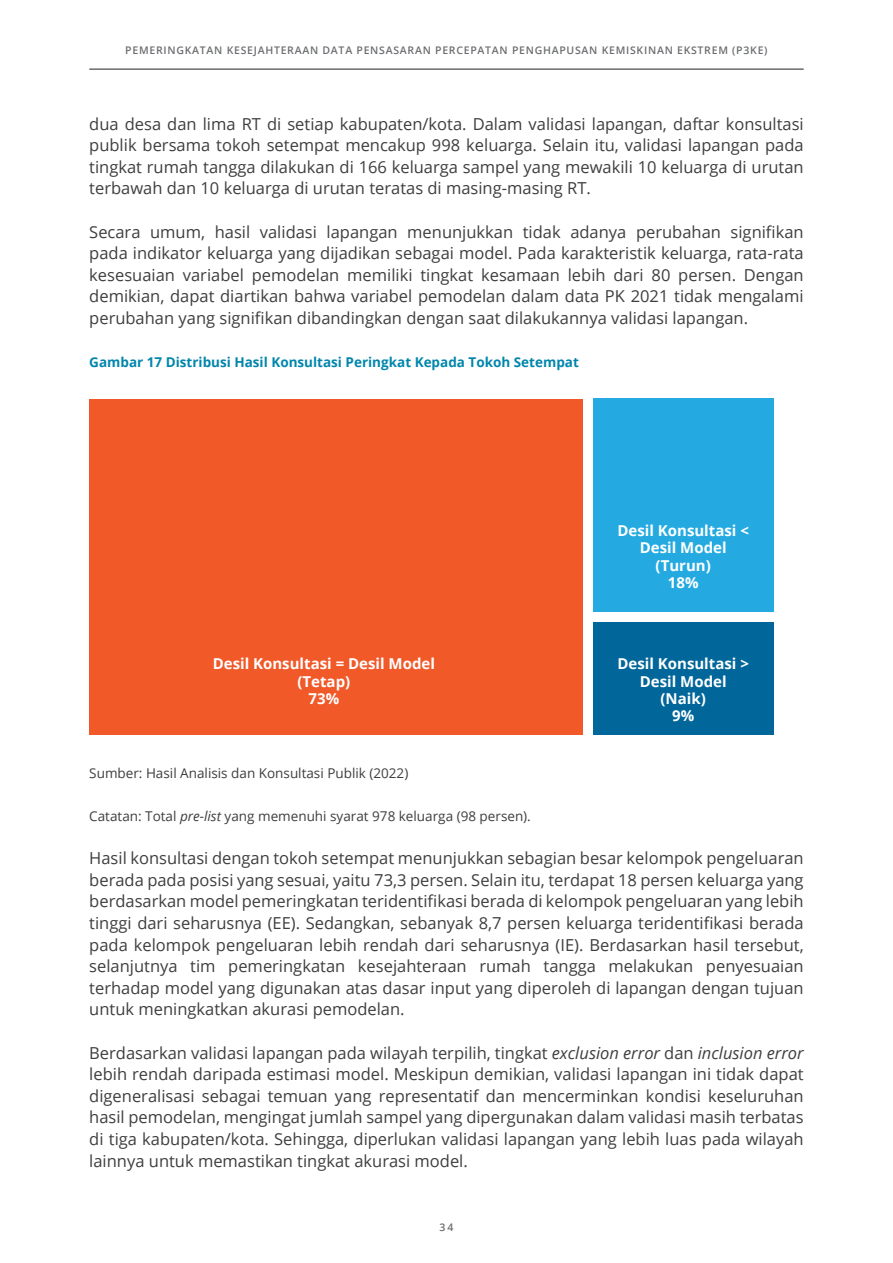
<style>
.page{position:relative;width:893px;height:1263px;background:#fff}
.page>*{position:absolute;margin:0;border:0;box-sizing:border-box;transform-origin:0 0}
.t1{font:16.5px/21.6px "Open Sans";color:#3e3e3f;text-align:justify}
.t2{font:700 15px/17.2px "Open Sans";color:#fff;text-align:center}
.sumber{font:13.5px "Open Sans";color:#3e3e3f}
.t3{font:700 13.5px "Open Sans";color:#0086ad}
.t4{font:600 10.5px "Open Sans";letter-spacing:.07em;color:#6c6d70}
.s1{font-style:italic}
</style>
<div class="page">
<hr style="left:89px;top:69px;width:715px;height:1px;background:#231f20">
<div style="left:89px;top:398px;width:494px;height:336px;background:#f15929"></div>
<div style="left:594px;top:398px;width:180px;height:214px;background:#24aae1"></div>
<div style="left:594px;top:622px;width:180px;height:112px;background:#01669a"></div>
<p class="t4" style="left:125px;top:43px;width:644px">PEMERINGKATAN KESEJAHTERAAN DATA PENSASARAN PERCEPATAN PENGHAPUSAN KEMISKINAN EKSTREM (P3KE)</p>
<p class="t1" style="left:89px;top:112px;width:716px">dua desa dan lima RT di setiap kabupaten/kota. Dalam validasi lapangan, daftar konsultasi publik bersama tokoh setempat mencakup 998 keluarga. Selain itu, validasi lapangan pada tingkat rumah tangga dilakukan di 166 keluarga sampel yang mewakili 10 keluarga di urutan terbawah dan 10 keluarga di urutan teratas di masing-masing RT.</p>
<p class="t1" style="left:89px;top:220px;width:716px">Secara umum, hasil validasi lapangan menunjukkan tidak adanya perubahan signifikan pada indikator keluarga yang dijadikan sebagai model. Pada karakteristik keluarga, rata-rata kesesuaian variabel pemodelan memiliki tingkat kesamaan lebih dari 80 persen. Dengan demikian, dapat diartikan bahwa variabel pemodelan dalam data PK 2021 tidak mengalami perubahan yang signifikan dibandingkan dengan saat dilakukannya validasi lapangan.</p>
<p class="t3" style="left:89px;top:353px;width:491px">Gambar 17 Distribusi Hasil Konsultasi Peringkat Kepada Tokoh Setempat</p>
<p class="t2" style="left:213px;top:655px;width:224px">Desil Konsultasi = Desil Model (Tetap)<br>73%</p>
<p class="t2" style="left:617px;top:522px;width:133px">Desil Konsultasi &lt;<br>Desil Model (Turun)<br>18%</p>
<p class="t2" style="left:617px;top:655px;width:133px">Desil Konsultasi &gt;<br>Desil Model (Naik)<br>9%</p>
<p class="sumber" style="left:89px;top:763px;width:321px">Sumber: Hasil Analisis dan Konsultasi Publik (2022)</p>
<p class="sumber" style="left:89px;top:807px;width:443px">Catatan: Total <span class="s1">pre-list</span> yang memenuhi syarat 978 keluarga (98 persen).</p>
<p class="t1" style="left:89px;top:847px;width:716px">Hasil konsultasi dengan tokoh setempat menunjukkan sebagian besar kelompok pengeluaran berada pada posisi yang sesuai, yaitu 73,3 persen. Selain itu, terdapat 18 persen keluarga yang berdasarkan model pemeringkatan teridentifikasi berada di kelompok pengeluaran yang lebih tinggi dari seharusnya (EE). Sedangkan, sebanyak 8,7 persen keluarga teridentifikasi berada pada kelompok pengeluaran lebih rendah dari seharusnya (IE). Berdasarkan hasil tersebut, selanjutnya tim pemeringkatan kesejahteraan rumah tangga melakukan penyesuaian terhadap model yang digunakan atas dasar input yang diperoleh di lapangan dengan tujuan untuk meningkatkan akurasi pemodelan.</p>
<p class="t1" style="left:89px;top:1041px;width:716px">Berdasarkan validasi lapangan pada wilayah terpilih, tingkat <span class="s1">exclusion error</span> dan <span class="s1">inclusion error </span>lebih rendah daripada estimasi model. Meskipun demikian, validasi lapangan ini tidak dapat digeneralisasi sebagai temuan yang representatif dan mencerminkan kondisi keseluruhan hasil pemodelan, mengingat jumlah sampel yang dipergunakan dalam validasi masih terbatas di tiga kabupaten/kota. Sehingga, diperlukan validasi lapangan yang lebih luas pada wilayah lainnya untuk memastikan tingkat akurasi model.</p>
<p class="t4" style="left:439px;top:1220px;width:16px">34</p>
</div>
